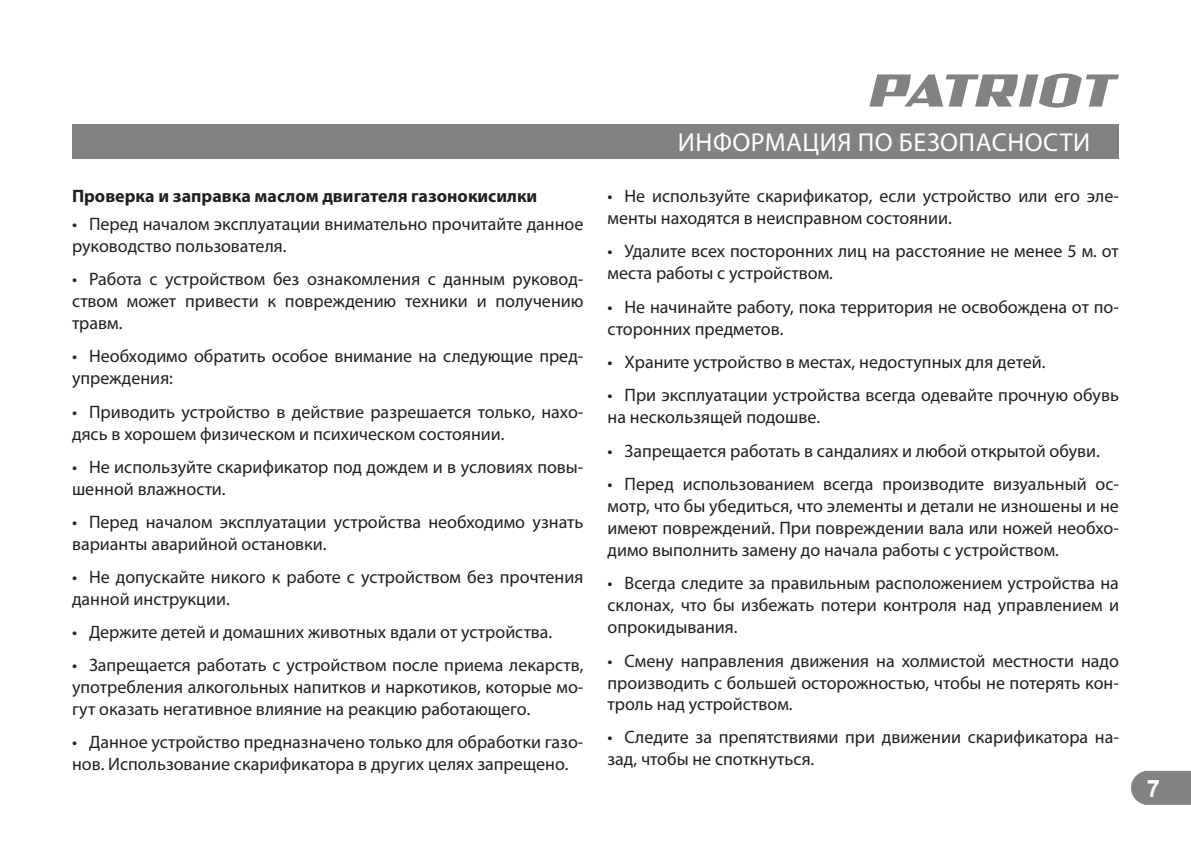
<style>
.page{position:relative;width:1191px;height:842px;background:#fff}
.page>*{position:absolute;margin:0;border:0;box-sizing:border-box;transform-origin:0 0}
.t1{font:26px "Myriad Pro";letter-spacing:.02em;color:#fff}
.t2{font:700 24px "Arial";color:#fff}
.t3{font:18px/22px "Myriad Pro";color:#221f1f}
.t4{font:700 18px "Myriad Pro";color:#221f1f}
</style>
<div class="page">
<svg style="left:1131px;top:771px;width:60px;height:34px"></svg>
<svg style="left:869px;top:73px;width:250px;height:35px"></svg>
<div style="left:72px;top:124px;width:1047px;height:34px;background:#808284"></div>
<p class="t4" style="left:72px;top:187px;width:467px">Проверка и заправка маслом двигателя газонокисилки</p>
<p class="t3" style="left:72px;top:213px;width:513px">• Перед началом эксплуатации внимательно прочитайте данное руководство пользователя.</p>
<p class="t3" style="left:72px;top:269px;width:513px;text-align:justify">• Работа с устройством без ознакомления с данным руковод&shy;ством может привести к повреждению техники и получению травм.</p>
<p class="t3" style="left:72px;top:346px;width:513px">• Необходимо обратить особое внимание на следующие пред&shy;упреждения:</p>
<p class="t3" style="left:72px;top:401px;width:513px">• Приводить устройство в действие разрешается только, нахо&shy;дясь в хорошем физическом и психическом состоянии.</p>
<p class="t3" style="left:72px;top:457px;width:513px">• Не используйте скарификатор под дождем и в условиях повы&shy;шенной влажности.</p>
<p class="t3" style="left:72px;top:512px;width:513px">• Перед началом эксплуатации устройства необходимо узнать варианты аварийной остановки.</p>
<p class="t3" style="left:72px;top:567px;width:513px">• Не допускайте никого к работе с устройством без прочтения данной инструкции.</p>
<p class="t3" style="left:72px;top:621px;width:482px">• Держите детей и домашних животных вдали от устройства.</p>
<p class="t3" style="left:72px;top:654px;width:513px;text-align:justify">• Запрещается работать с устройством после приема лекарств, употребления алкогольных напитков и наркотиков, которые мо&shy;гут оказать негативное влияние на реакцию работающего.</p>
<p class="t3" style="left:72px;top:732px;width:513px">• Данное устройство предназначено только для обработки газо&shy;нов. Использование скарификатора в других целях запрещено.</p>
<h1 class="t1" style="left:678px;top:130px;width:414px">ИНФОРМАЦИЯ ПО БЕЗОПАСНОСТИ</h1>
<p class="t3" style="left:607px;top:186px;width:513px">• Не используйте скарификатор, если устройство или его эле&shy;менты находятся в неисправном состоянии.</p>
<p class="t3" style="left:607px;top:241px;width:513px">• Удалите всех посторонних лиц на расстояние не менее 5 м. от места работы с устройством.</p>
<p class="t3" style="left:607px;top:296px;width:513px">• Не начинайте работу, пока территория не освобождена от по&shy;сторонних предметов.</p>
<p class="t3" style="left:607px;top:352px;width:439px">• Храните устройство в местах, недоступных для детей.</p>
<p class="t3" style="left:607px;top:385px;width:513px">• При эксплуатации устройства всегда одевайте прочную обувь на нескользящей подошве.</p>
<p class="t3" style="left:607px;top:440px;width:494px">• Запрещается работать в сандалиях и любой открытой обуви.</p>
<p class="t3" style="left:607px;top:474px;width:513px;text-align:justify">• Перед использованием всегда производите визуальный ос&shy;мотр, что бы убедиться, что элементы и детали не изношены и не имеют повреждений. При повреждении вала или ножей необхо&shy;димо выполнить замену до начала работы с устройством.</p>
<p class="t3" style="left:607px;top:573px;width:513px;text-align:justify">• Всегда следите за правильным расположением устройства на склонах, что бы избежать потери контроля над управлением и опрокидывания.</p>
<p class="t3" style="left:607px;top:650px;width:513px;text-align:justify">• Смену направления движения на холмистой местности надо производить с большей осторожностью, чтобы не потерять кон&shy;троль над устройством.</p>
<p class="t3" style="left:607px;top:727px;width:513px">• Следите за препятствиями при движении скарификатора на&shy;зад, чтобы не споткнуться.</p>
<h2 class="t2" style="left:1146px;top:774px;width:15px">7</h2>
</div>
